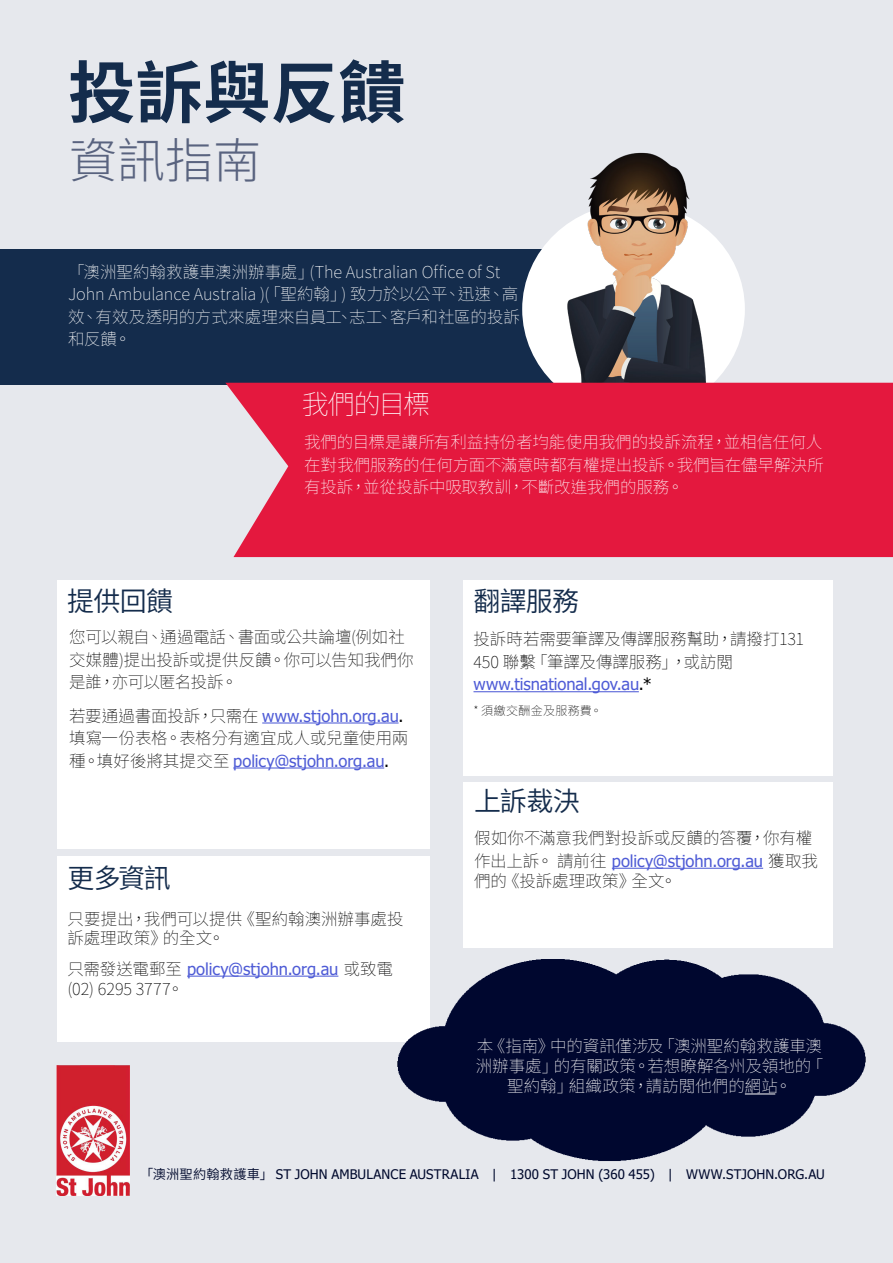
<style>
.page{position:relative;width:893px;height:1263px;background:#e6e8ed}
.page>*{position:absolute;margin:0;border:0;box-sizing:border-box;transform-origin:0 0}
.t1{font:700 67.5px "Source Han Sans TC";color:#142c4c}
.t2{font:300 48px "Source Han Sans TC";color:#59637f}
.Heading_2{font:27px "Source Han Sans TC";letter-spacing:-.03em;color:#142c4c}
.Heading_2-2{font:200 27px "Source Han Sans TC";letter-spacing:-.065em;color:#fff}
.Body_text{font:200 16.5px/22.5px "Source Han Sans TC";letter-spacing:-.005em;color:#000}
.Body_text-2{font:200 16.5px/22.5px "Source Han Sans TC";letter-spacing:-.005em;color:#fff}
.Body_text-3{font:13.2px "Tahoma";letter-spacing:.01em;color:#00092d}
.Body_text-4{font:200 12px "Source Han Sans TC";letter-spacing:.025em;color:#000}
.s1{font-family:"Tahoma";font-weight:400;color:#4f5cd6}
.s2{font-family:"Tahoma";font-weight:400}
.s3{font-family:"Source Han Sans TC"}
</style>
<div class="page">
<div style="left:0;top:249px;width:621px;height:136px;background:#142c4c"></div>
<img style="left:56px;top:1066px;width:73px;height:129px">
<div style="left:522px;top:203px;width:223px;height:212px;background:#fff;border-radius:50%"></div>
<img style="left:546px;top:152px;width:177px;height:231px">
<div style="left:57px;top:581px;width:372px;height:268px;background:#fff"></div>
<hr style="left:262px;top:722px;width:137px;height:1px;background:#4f5cd6">
<hr style="left:233px;top:767px;width:151px;height:1px;background:#4f5cd6">
<div style="left:463px;top:581px;width:370px;height:195px;background:#fff"></div>
<hr style="left:473px;top:691px;width:166px;height:1px;background:#4f5cd6">
<div style="left:57px;top:856px;width:372px;height:186px;background:#fff"></div>
<hr style="left:187px;top:975px;width:151px;height:2px;background:#4f5cd6">
<div style="left:463px;top:783px;width:370px;height:165px;background:#fff"></div>
<hr style="left:612px;top:868px;width:151px;height:1px;background:#4f5cd6">
<img style="left:397px;top:959px;width:469px;height:202px">
<hr style="left:745px;top:1093px;width:30px;height:1px;background:#fff">
<div style="left:225px;top:383px;width:668px;height:174px;background:#e4183e"></div>
<p class="t1" style="left:68px;top:55px;width:339px">投訴與反饋</p>
<p class="t2" style="left:69px;top:134px;width:194px">資訊指南</p>
<p class="Body_text-2" style="left:68px;top:261px;width:453px">「澳洲聖約翰救護車澳洲辦事處」(The Australian Office of St John Ambulance Australia )(「聖約翰」) 致力於以公平、迅速、高效、有效及透明的方式來處理來自員工、志工、客戶和社區的投訴和反饋。</p>
<p class="Heading_2-2" style="left:302px;top:389px;width:130px">我們的目標</p>
<p class="Body_text-2" style="left:304px;top:431px;width:521px;text-align:justify">我們的目標是讓所有利益持份者均能使用我們的投訴流程，並相信任何人在對我們服務的任何方面不滿意時都有權提出投訴。我們旨在儘早解決所有投訴，並從投訴中吸取教訓，不斷改進我們的服務。</p>
<p class="Heading_2" style="left:67px;top:586px;width:107px">提供回饋</p>
<p class="Heading_2" style="left:473px;top:586px;width:107px">翻譯服務</p>
<p class="Body_text" style="left:473px;top:628px;width:332px">投訴時若需要筆譯及傳譯服務幫助，請撥打131<br>450 聯繫「筆譯及傳譯服務」，或訪閲<span class="s1">www.tisnational.gov.au</span><span class="s2">.*</span></p>
<p class="Body_text-4" style="left:473px;top:704px;width:130px">* 須繳交酬金及服務費。</p>
<p class="Body_text" style="left:69px;top:626px;width:346px">您可以親自、通過電話、書面或公共論壇(例如社交媒體)提出投訴或提供反饋。你可以告知我們你是誰，亦可以匿名投訴。</p>
<p class="Body_text" style="left:69px;top:705px;width:341px">若要通過書面投訴，只需在 <span class="s1">www.stjohn.org.au</span><span class="s2">.</span>填寫一份表格。表格分有適宜成人或兒童使用兩種。填好後將其提交至 <span class="s1">policy@stjohn.org.au</span><span class="s2">.</span></p>
<p class="Heading_2" style="left:68px;top:863px;width:105px">更多資訊</p>
<p class="Body_text" style="left:68px;top:909px;width:338px;line-height:19.8px">只要提出，我們可以提供《聖約翰澳洲辦事處投訴處理政策》的全文。</p>
<p class="Body_text" style="left:68px;top:959px;width:327px;line-height:19.8px">只需發送電郵至 <span class="s1">policy@stjohn.org.au</span> 或致電(02) 6295 3777。</p>
<p class="Heading_2" style="left:474px;top:786px;width:107px">上訴裁決</p>
<p class="Body_text" style="left:474px;top:827px;width:345px">假如你不滿意我們對投訴或反饋的答覆，你有權作出上訴。 請前往 <span class="s1">policy@stjohn.org.au</span> 獲取我</p>
<p class="Body_text" style="left:474px;top:870px;width:204px">們的《投訴處理政策》全文。</p>
<p class="Body_text-2" style="left:476px;top:1036px;width:349px;line-height:19.8px;text-align:center">本《指南》中的資訊僅涉及「澳洲聖約翰救護車澳洲辦事處」的有關政策。若想瞭解各州及領地的「聖約翰」組織政策，請訪閲他們的網站。</p>
<p class="Body_text-3" style="left:140px;top:1165px;width:686px"><span class="s3">「澳洲聖約翰救護車」</span> ST JOHN AMBULANCE AUSTRALIA | 1300 ST JOHN (360 455) | WWW.STJOHN.ORG.AU</p>
</div>
